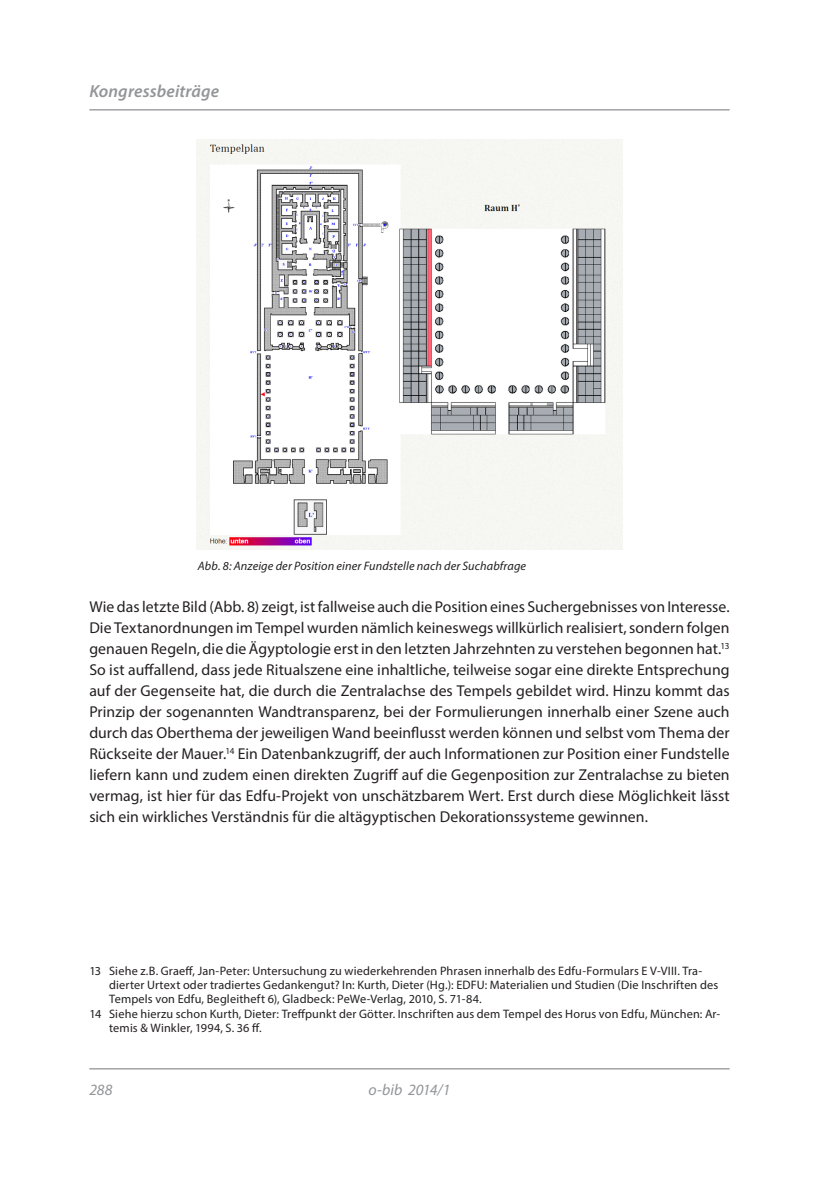
<style>
.page{position:relative;width:819px;height:1191px;background:#fff}
.page>*{position:absolute;margin:0;border:0;box-sizing:border-box;transform-origin:0 0}
.Kolumnentitel{font:italic 600 17.5px "Myriad Pro";letter-spacing:.005em;color:#939598}
.Fließtext{font:15.75px/21px "Myriad Pro";letter-spacing:.005em;color:#231f20;text-align:justify}
.t1{font:italic 15.75px "Myriad Pro";letter-spacing:-.005em;color:#939598}
.Fußnote_eingerückt{font:12.25px/14px "Myriad Pro";letter-spacing:.015em;color:#231f20}
.Bildlegende{font:italic 12.25px "Myriad Pro";letter-spacing:.01em;color:#231f20}
</style>
<div class="page">
<hr style="left:89px;top:109px;width:640px;height:1px;background:#939598">
<hr style="left:89px;top:1068px;width:640px;height:1px;background:#939598">
<img style="left:196px;top:139px;width:426px;height:410px">
<p class="Kolumnentitel" style="left:89px;top:80px;width:131px">Kongressbeiträge</p>
<p class="Bildlegende" style="left:198px;top:558px;width:330px">Abb. 8: Anzeige der Position einer Fundstelle nach der Suchabfrage</p>
<p class="Fließtext" style="left:89px;top:596px;width:642px">Wie das letzte Bild (Abb. 8) zeigt, ist fallweise auch die Position eines Suchergebnisses von Interesse.<br>Die Textanordnungen im Tempel wurden nämlich keineswegs willkürlich realisiert, sondern folgen genauen Regeln, die die Ägyptologie erst in den letzten Jahrzehnten zu verstehen begonnen hat.<sup>13<br></sup>So ist auffallend, dass jede Ritualszene eine inhaltliche, teilweise sogar eine direkte Entsprechung auf der Gegenseite hat, die durch die Zentralachse des Tempels gebildet wird. Hinzu kommt das Prinzip der sogenannten Wandtransparenz, bei der Formulierungen innerhalb einer Szene auch durch das Oberthema der jeweiligen Wand beeinflusst werden können und selbst vom Thema der Rückseite der Mauer.<sup>14</sup> Ein Datenbankzugriff, der auch Informationen zur Position einer Fundstelle liefern kann und zudem einen direkten Zugriff auf die Gegenposition zur Zentralachse zu bieten vermag, ist hier für das Edfu-Projekt von unschätzbarem Wert. Erst durch diese Möglichkeit lässt sich ein wirkliches Verständnis für die altägyptischen Dekorationssysteme gewinnen.</p>
<p class="Fußnote_eingerückt" style="left:109px;top:963px;width:610px;text-indent:-20px">13 Siehe z.B. Graeff, Jan-Peter: Untersuchung zu wiederkehrenden Phrasen innerhalb des Edfu-Formulars E V-VIII. Tra&shy;dierter Urtext oder tradiertes Gedankengut? In: Kurth, Dieter (Hg.): EDFU: Materialien und Studien (Die Inschriften des<br>Tempels von Edfu, Begleitheft 6), Gladbeck: PeWe-Verlag, 2010, S. 71-84.</p>
<p class="Fußnote_eingerückt" style="left:109px;top:1007px;width:612px;text-indent:-20px">14 Siehe hierzu schon Kurth, Dieter: Treffpunkt der Götter. Inschriften aus dem Tempel des Horus von Edfu, München: Ar&shy;temis &amp; Winkler, 1994, S. 36 ff.</p>
<p class="t1" style="left:89px;top:1080px;width:25px">288</p>
<p class="t1" style="left:368px;top:1080px;width:83px">o-bib 2014/1</p>
</div>
